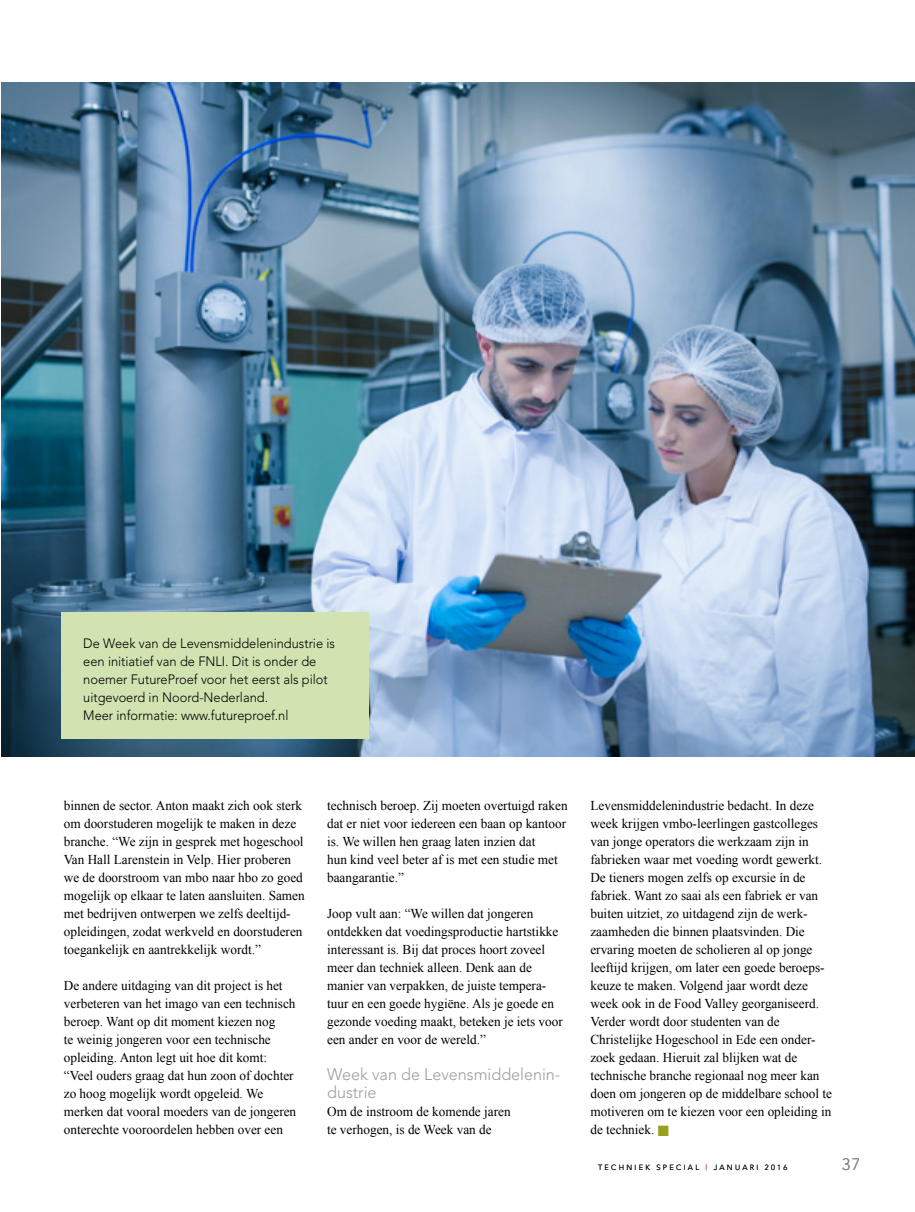
<style>
.page{position:relative;width:915px;height:1212px;background:#fff}
.page>*{position:absolute;margin:0;border:0;box-sizing:border-box;transform-origin:0 0}
.t1{font:300 16.5px/18px "Avenir";color:#9d9d9c}
.t2{font:300 16.5px "Avenir";color:#878787}
.t3{font:13.5px/18px "Times New Roman";color:#000}
.t4{font:300 13.5px/18px "Avenir";color:#000;scale:.95 1}
.t5{font:300 7.5px "Avenir";letter-spacing:.3em;color:#000}
.s1{color:#9b9e1e}
.s2{color:#d40f14}
</style>
<div class="page">
<img style="left:1px;top:82px;width:913px;height:674px">
<div style="left:61px;top:612px;width:307px;height:126px;background:#d0e3b0"></div>
<p class="t4" style="left:83px;top:634px;width:266px">De Week van de Levensmiddelenindustrie is een initiatief van de FNLI. Dit is onder de noemer FutureProef voor het eerst als pilot uitgevoerd in Noord-Nederland.<br>Meer informatie: www.futureproef.nl</p>
<p class="t3" style="left:64px;top:796px;width:242px">binnen de sector. Anton maakt zich ook sterk om doorstuderen mogelijk te maken in deze branche. “We zijn in gesprek met hogeschool Van Hall Larenstein in Velp. Hier proberen we de doorstroom van mbo naar hbo zo goed mogelijk op elkaar te laten aansluiten. Samen met bedrijven ontwerpen we zelfs deeltijd&shy;opleidingen, zodat werkveld en doorstuderen toegankelijk en aantrekkelijk wordt.”</p>
<p class="t3" style="left:64px;top:976px;width:234px">De andere uitdaging van dit project is het verbeteren van het imago van een technisch beroep. Want op dit moment kiezen nog<br>te weinig jongeren voor een technische opleiding. Anton legt uit hoe dit komt: “Veel ouders graag dat hun zoon of dochter zo hoog mogelijk wordt opgeleid. We merken dat vooral moeders van de jongeren onterechte vooroordelen hebben over een</p>
<p class="t3" style="left:327px;top:796px;width:242px">technisch beroep. Zij moeten overtuigd raken dat er niet voor iedereen een baan op kantoor is. We willen hen graag laten inzien dat<br>hun kind veel beter af is met een studie met baangarantie.”</p>
<p class="t3" style="left:327px;top:904px;width:237px">Joop vult aan: “We willen dat jongeren ontdekken dat voedingsproductie hartstikke interessant is. Bij dat proces hoort zoveel meer dan techniek alleen. Denk aan de manier van verpakken, de juiste tempera&shy;tuur en een goede hygiëne. Als je goede en gezonde voeding maakt, beteken je iets voor een ander en voor de wereld.”</p>
<p class="t1" style="left:327px;top:1065px;width:235px">Week van de Levensmiddelenin&shy;dustrie</p>
<p class="t3" style="left:327px;top:1102px;width:185px">Om de instroom de komende jaren te verhogen, is de Week van de</p>
<p class="t3" style="left:590px;top:796px;width:243px">Levensmiddelenindustrie bedacht. In deze week krijgen vmbo-leerlingen gastcolleges van jonge operators die werkzaam zijn in fabrieken waar met voeding wordt gewerkt.<br>De tieners mogen zelfs op excursie ín de fabriek. Want zo saai als een fabriek er van buiten uitziet, zo uitdagend zijn de werk&shy;zaamheden die binnen plaatsvinden. Die ervaring moeten de scholieren al op jonge leeftijd krijgen, om later een goede beroeps&shy;keuze te maken. Volgend jaar wordt deze week ook in de Food Valley georganiseerd.<br>Verder wordt door studenten van de Christelijke Hogeschool in Ede een onder&shy;zoek gedaan. Hieruit zal blijken wat de technische branche regionaal nog meer kan doen om jongeren op de middelbare school te motiveren om te kiezen voor een opleiding in de techniek. <span class="s1">■</span></p>
<p class="t5" style="left:597px;top:1163px;width:191px">TECHNIEK SPECIAL <span class="s2">|</span> JANUARI 2016</p>
<p class="t2" style="left:841px;top:1155px;width:20px">37</p>
</div>
